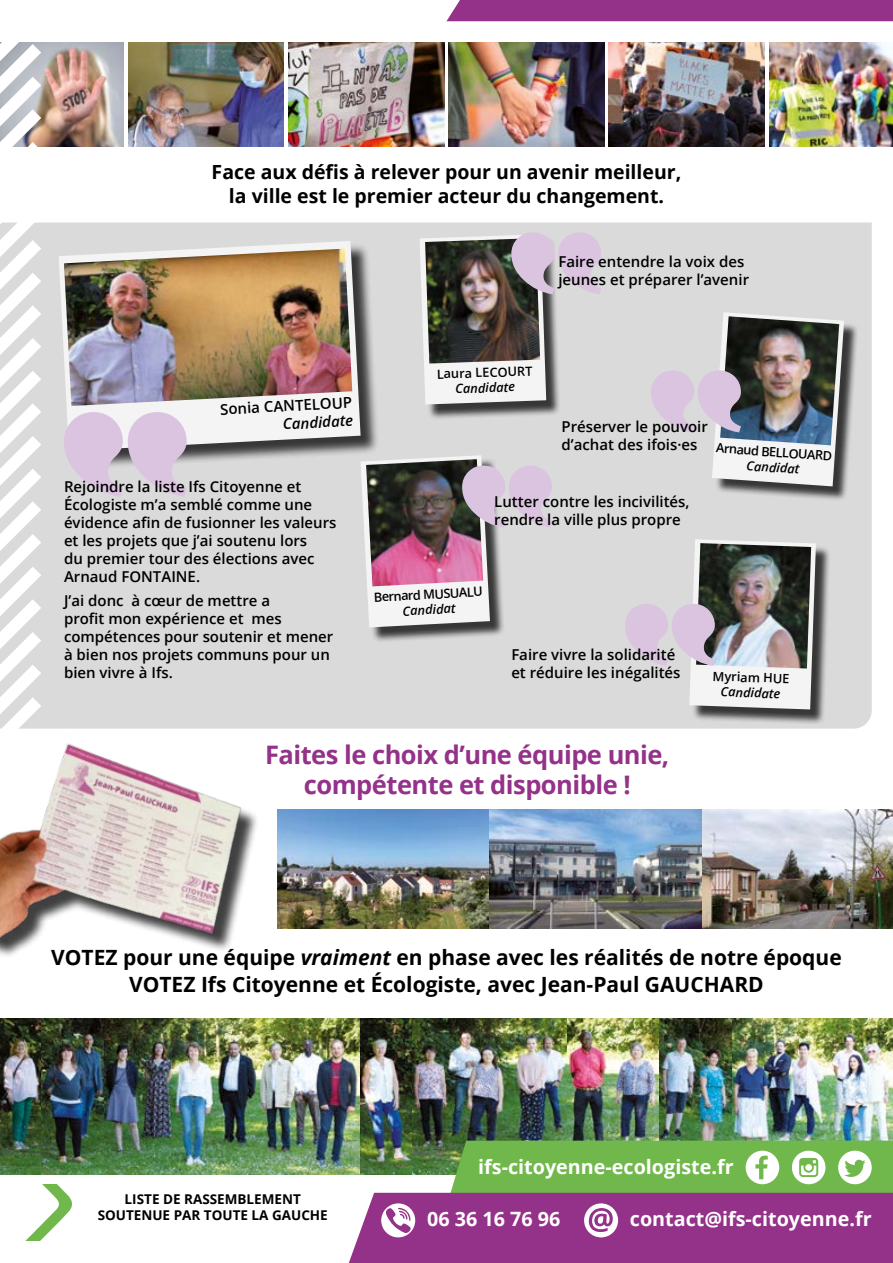
<style>
.page{position:relative;width:893px;height:1263px;background:#fff}
.page>*{position:absolute;margin:0;border:0;box-sizing:border-box;transform-origin:0 0}
.t1{font:700 25.5px/30.6px "Open Sans";letter-spacing:-.02em;color:#943189;text-align:center}
.t2{font:700 21px/27px "Open Sans";color:#000;text-align:center}
.t3{font:700 19.8px "Open Sans";color:#fff}
.t4{font:700 19.5px/23.4px "Open Sans";color:#000;text-align:center}
.t5{font:600 15px/18px "Open Sans";color:#000}
.t6{font:italic 600 15px "Open Sans";color:#000}
.t7{font:700 13.5px/16.2px "Open Sans";color:#000;text-align:center}
.t8{font:600 12.75px "Open Sans";color:#000}
.t9{font:italic 600 12.75px "Open Sans";color:#000}
.s1{font-style:italic}
</style>
<div class="page">
<div style="left:54px;top:223px;width:818px;height:506px;background:#dadada"></div>
<img style="left:0;top:1018px;width:893px;height:156px">
<div style="left:446px;top:0;width:447px;height:21px;background:#943189"></div>
<img style="left:128px;top:43px;width:156px;height:103px">
<img style="left:448px;top:43px;width:156px;height:103px">
<img style="left:609px;top:43px;width:156px;height:104px">
<img style="left:54px;top:43px;width:70px;height:104px">
<img style="left:769px;top:43px;width:124px;height:103px">
<img style="left:288px;top:43px;width:156px;height:104px">
<div style="left:61px;top:243px;width:318px;height:227px;background:#000;opacity:.75"></div>
<svg style="left:59px;top:241px;width:302px;height:210px;fill:#f3f4f3"></svg>
<svg style="left:349px;top:1140px;width:544px;height:123px;background:#91747f"></svg>
<img style="left:0;top:708px;width:277px;height:248px">
<img style="left:277px;top:809px;width:616px;height:120px">
<svg style="left:26px;top:1184px;width:46px;height:56px"></svg>
<img style="left:64px;top:249px;width:288px;height:157px">
<div style="left:423px;top:237px;width:138px;height:182px;background:#000;opacity:.75"></div>
<div style="left:715px;top:315px;width:144px;height:187px;background:#000;opacity:.75"></div>
<div style="left:364px;top:458px;width:141px;height:184px;background:#000;opacity:.75"></div>
<div style="left:692px;top:542px;width:139px;height:182px;background:#000;opacity:.75"></div>
<svg style="left:0;top:42px;width:54px;height:733px"></svg>
<svg style="left:64px;top:412px;width:123px;height:85px;background:#d9cadc"></svg>
<img style="left:420px;top:232px;width:181px;height:172px">
<img style="left:651px;top:312px;width:193px;height:174px">
<svg style="left:360px;top:455px;width:192px;height:172px"></svg>
<img style="left:625px;top:539px;width:191px;height:170px">
<h3 class="t4" style="left:212px;top:160px;width:471px">Face aux défis à relever pour un avenir meilleur, la ville est le premier acteur du changement.</h3>
<p class="t5" style="left:558px;top:252px;width:192px">Faire entendre la voix des jeunes et préparer l’avenir</p>
<p class="t5" style="left:220px;top:400px;width:134px;rotate:-3deg">Sonia CANTELOUP</p>
<p class="t6" style="left:282px;top:414px;width:72px;rotate:-3deg">Candidate</p>
<p class="t5" style="left:64px;top:477px;width:274px">Rejoindre la liste Ifs Citoyenne et<br>Écologiste m’a semblé comme une évidence afin de fusionner les valeurs et les projets que j’ai soutenu lors<br>du premier tour des élections avec<br>Arnaud FONTAINE.</p>
<p class="t5" style="left:64px;top:592px;width:271px">J’ai donc à cœur de mettre a<br>profit mon expérience et mes compétences pour soutenir et mener à bien nos projets communs pour un bien vivre à Ifs.</p>
<p class="t8" style="left:436px;top:365px;width:97px;rotate:-2deg">Laura LECOURT</p>
<p class="t9" style="left:455px;top:380px;width:61px;rotate:-2deg">Candidate</p>
<p class="t5" style="left:562px;top:418px;width:148px">Préserver le pouvoir d’achat des ifois·es</p>
<p class="t8" style="left:717px;top:439px;width:118px;rotate:4deg">Arnaud BELLOUARD</p>
<p class="t9" style="left:747px;top:457px;width:55px;rotate:4deg">Candidat</p>
<p class="t5" style="left:494px;top:492px;width:197px">Lutter contre les incivilités, rendre la ville plus propre</p>
<p class="t8" style="left:373px;top:588px;width:111px;rotate:-3deg">Bernard MUSUALU</p>
<p class="t9" style="left:402px;top:602px;width:55px;rotate:-3deg">Candidat</p>
<p class="t5" style="left:511px;top:645px;width:171px">Faire vivre la solidarité et réduire les inégalités</p>
<p class="t8" style="left:713px;top:667px;width:78px;rotate:2deg">Myriam HUE</p>
<p class="t9" style="left:721px;top:683px;width:61px;rotate:2deg">Candidate</p>
<h1 class="t1" style="left:265px;top:738px;width:406px">Faites le choix d’une équipe unie, compétente et disponible !</h1>
<h2 class="t2" style="left:51px;top:943px;width:792px">VOTEZ pour une équipe <span class="s1">vraiment</span> en phase avec les réalités de notre époque<br>VOTEZ Ifs Citoyenne et Écologiste, avec Jean-Paul GAUCHARD</h2>
<p class="t7" style="left:98px;top:1191px;width:232px">LISTE DE RASSEMBLEMENT<br>SOUTENUE PAR TOUTE LA GAUCHE</p>
<h3 class="t3" style="left:478px;top:1152px;width:257px">ifs-citoyenne-ecologiste.fr</h3>
<h3 class="t3" style="left:427px;top:1205px;width:135px">06 36 16 76 96</h3>
<h3 class="t3" style="left:630px;top:1205px;width:243px">contact@ifs-citoyenne.fr</h3>
</div>
